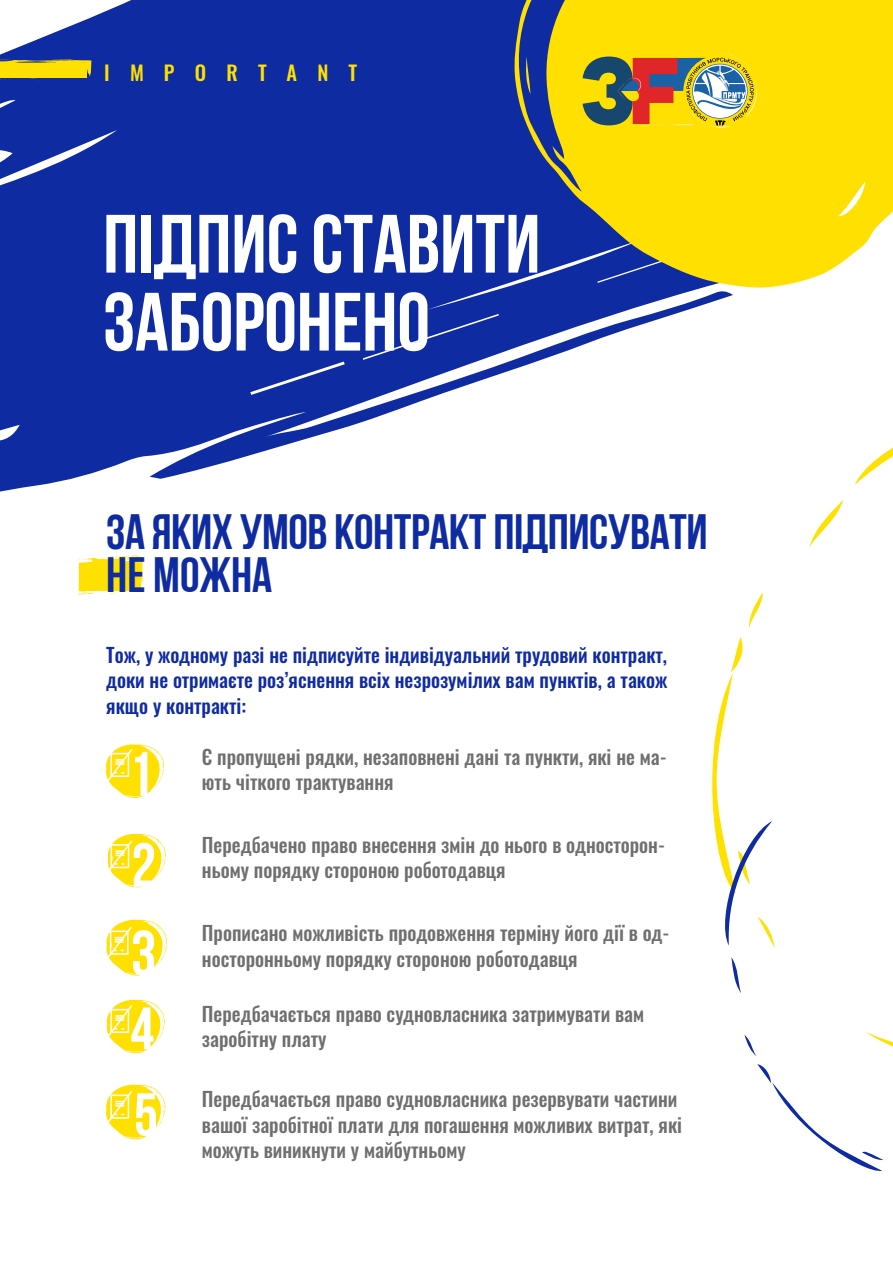
<style>
.page{position:relative;width:893px;height:1263px;background:#fff}
.page>*{position:absolute;margin:0;border:0;box-sizing:border-box;transform-origin:0 0}
.t1{font:82.5px/78px "Bebas Neue Cyrillic";color:#fff}
.t2{font:49.5px/43.5px "Bebas Neue Cyrillic";letter-spacing:-.01em;color:#0f2ba1}
.t3{font:500 20.25px "Oswald";letter-spacing:1em;color:#ffe100}
.t4{font:500 19.8px/25.5px "Oswald";color:#706f6f}
.t5{font:500 19.8px/25.5px "Oswald";color:#0f2ba1;text-align:justify}
</style>
<div class="page">
<svg style="left:0;top:0;width:733px;height:492px;fill:#0f2ba1"></svg>
<svg style="left:513px;top:0;width:380px;height:289px;background:#cdbb2d"></svg>
<svg style="left:525px;top:57px;width:5px;height:37px"></svg>
<svg style="left:0;top:60px;width:91px;height:22px;background:#c8b724"></svg>
<svg style="left:79px;top:555px;width:63px;height:41px"></svg>
<svg style="left:583px;top:8px;width:174px;height:120px;background:#ccb32e"></svg>
<svg style="left:855px;top:447px;width:38px;height:38px"></svg>
<svg style="left:809px;top:500px;width:34px;height:47px"></svg>
<svg style="left:866px;top:1032px;width:27px;height:15px"></svg>
<svg style="left:749px;top:592px;width:14px;height:36px"></svg>
<svg style="left:712px;top:637px;width:63px;height:311px"></svg>
<svg style="left:731px;top:957px;width:10px;height:36px"></svg>
<svg style="left:744px;top:1035px;width:13px;height:21px"></svg>
<svg style="left:757px;top:1064px;width:126px;height:107px"></svg>
<svg style="left:106px;top:744px;width:58px;height:54px"></svg>
<svg style="left:107px;top:834px;width:59px;height:53px"></svg>
<svg style="left:106px;top:920px;width:61px;height:56px"></svg>
<svg style="left:106px;top:1000px;width:59px;height:53px"></svg>
<svg style="left:106px;top:1085px;width:60px;height:54px"></svg>
<p class="t3" style="left:104px;top:54px;width:255px">IMPORTANT</p>
<h1 class="t1" style="left:103px;top:205px;width:439px">ПІДПИС СТАВИТИ<br>ЗАБОРОНЕНО</h1>
<h2 class="t2" style="left:106px;top:509px;width:603px">За яких умов контракт підписувати<br>НЕ можна</h2>
<p class="t5" style="left:106px;top:640px;width:563px">Тож, у жодному разі не підписуйте індивідуальний трудовий контракт, доки не отримаєте роз’яснення всіх незрозумілих вам пунктів, а також якщо у контракті:</p>
<p class="t4" style="left:202px;top:742px;width:466px">Є пропущені рядки, незаповнені дані та пункти, які не ма&shy;ють чіткого трактування</p>
<p class="t4" style="left:202px;top:830px;width:465px">Передбачено право внесення змін до нього в односторон&shy;ньому порядку стороною роботодавця</p>
<p class="t4" style="left:202px;top:918px;width:469px">Прописано можливість продовження терміну його дії в од&shy;носторонньому порядку стороною роботодавця</p>
<p class="t4" style="left:202px;top:999px;width:444px">Передбачається право судновласника затримувати вам заробітну плату</p>
<p class="t4" style="left:202px;top:1084px;width:482px">Передбачається право судновласника резервувати частини вашої заробітної плати для погашення можливих витрат, які можуть виникнути у майбутньому</p>
</div>
